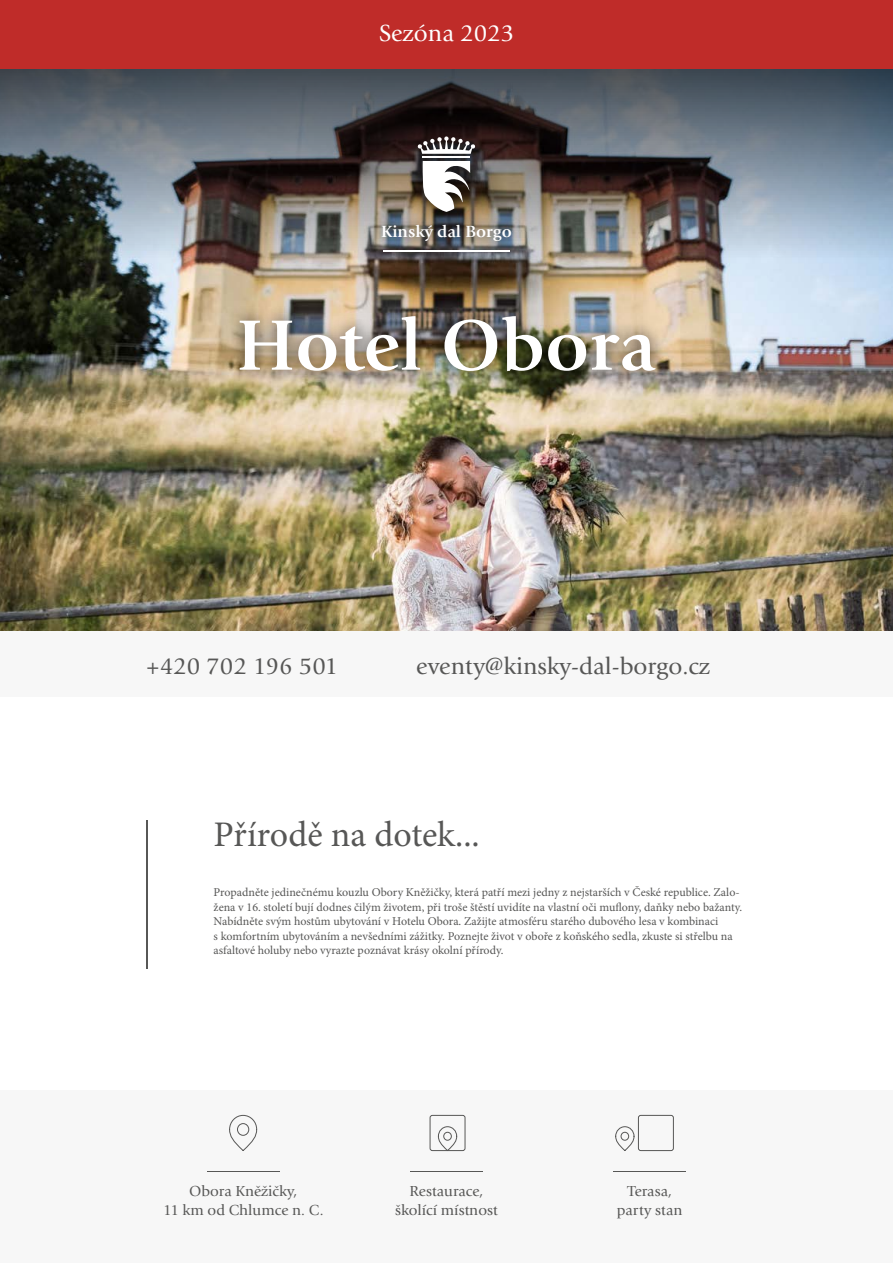
<style>
.page{position:relative;width:893px;height:1263px;background:#fff}
.page>*{position:absolute;margin:0;border:0;box-sizing:border-box;transform-origin:0 0}
.t1{font:700 73.5px "Giovanni Itc TOT";color:#fff}
.t2{font:36px "Minion Pro";letter-spacing:-.005em;color:#575756}
.t3{font:24px "Giovanni Itc TOT";color:#575756}
.t4{font:24px "Giovanni Itc TOT";color:#fff}
.t5{font:700 16.8px "Giovanni Itc TOT";color:#fff}
.t6{font:15px/19.2px "Giovanni Itc TOT";color:#575756;text-align:center}
.t7{font:12px/14.4px "Minion Pro";letter-spacing:-.005em;color:#575756}
</style>
<div class="page">
<img style="left:0;top:409px;width:893px;height:222px">
<img style="left:0;top:68px;width:893px;height:341px">
<div style="left:0;top:1091px;width:893px;height:172px;background:#f7f7f7"></div>
<div style="left:226px;top:301px;width:443px;height:85px;background:#000;opacity:.7"></div>
<div style="left:367px;top:122px;width:159px;height:145px;background:#000;opacity:.7"></div>
<hr style="left:383px;top:250px;width:126px;height:1px;background:#fff">
<svg style="left:417px;top:136px;width:58px;height:18px"></svg>
<svg style="left:422px;top:161px;width:48px;height:51px"></svg>
<hr style="left:423px;top:157px;width:47px;height:1px;background:#fff">
<hr style="left:146px;top:820px;width:1px;height:148px;background:#575756">
<div style="left:0;top:0;width:893px;height:68px;background:#bf2c29"></div>
<hr style="left:207px;top:1171px;width:72px;height:1px;background:#575756">
<hr style="left:410px;top:1171px;width:73px;height:1px;background:#575756">
<hr style="left:613px;top:1171px;width:73px;height:1px;background:#575756">
<svg style="left:229px;top:1114px;width:28px;height:37px"></svg>
<svg style="left:438px;top:1126px;width:19px;height:23px"></svg>
<svg style="left:615px;top:1126px;width:20px;height:25px"></svg>
<div style="left:430px;top:1115px;width:35px;height:36px;border:1px solid #575756;border-radius:2px"></div>
<div style="left:638px;top:1115px;width:36px;height:36px;border:1px solid #575756;border-radius:2px"></div>
<div style="left:0;top:631px;width:893px;height:66px;background:#f7f7f7"></div>
<h3 class="t4" style="left:379px;top:19px;width:137px">Sezóna 2023</h3>
<h3 class="t5" style="left:381px;top:222px;width:132px">Kinský dal Borgo</h3>
<h1 class="t1" style="left:236px;top:302px;width:421px">Hotel Obora</h1>
<h3 class="t3" style="left:146px;top:652px;width:193px">+420 702 196 501</h3>
<h3 class="t3" style="left:416px;top:652px;width:296px">eventy@kinsky-dal-borgo.cz</h3>
<h2 class="t2" style="left:214px;top:810px;width:268px">Přírodě na dotek...</h2>
<p class="t7" style="left:214px;top:885px;width:530px">Propadněte jedinečnému kouzlu Obory Kněžičky, která patří mezi jedny z nejstarších v České republice. Zalo&shy;žena v 16. století bují dodnes čilým životem, při troše štěstí uvidíte na vlastní oči muflony, daňky nebo bažanty.<br>Nabídněte svým hostům ubytování v Hotelu Obora. Zažijte atmosféru starého dubového lesa v kombinaci<br>s komfortním ubytováním a nevšedními zážitky. Poznejte život v oboře z koňského sedla, zkuste si střelbu na asfaltové holuby nebo vyrazte poznávat krásy okolní přírody.</p>
<p class="t6" style="left:163px;top:1181px;width:162px">Obora Kněžičky,<br>11 km od Chlumce n. C.</p>
<p class="t6" style="left:395px;top:1181px;width:104px">Restaurace, školící místnost</p>
<p class="t6" style="left:617px;top:1181px;width:67px">Terasa, party stan</p>
</div>
